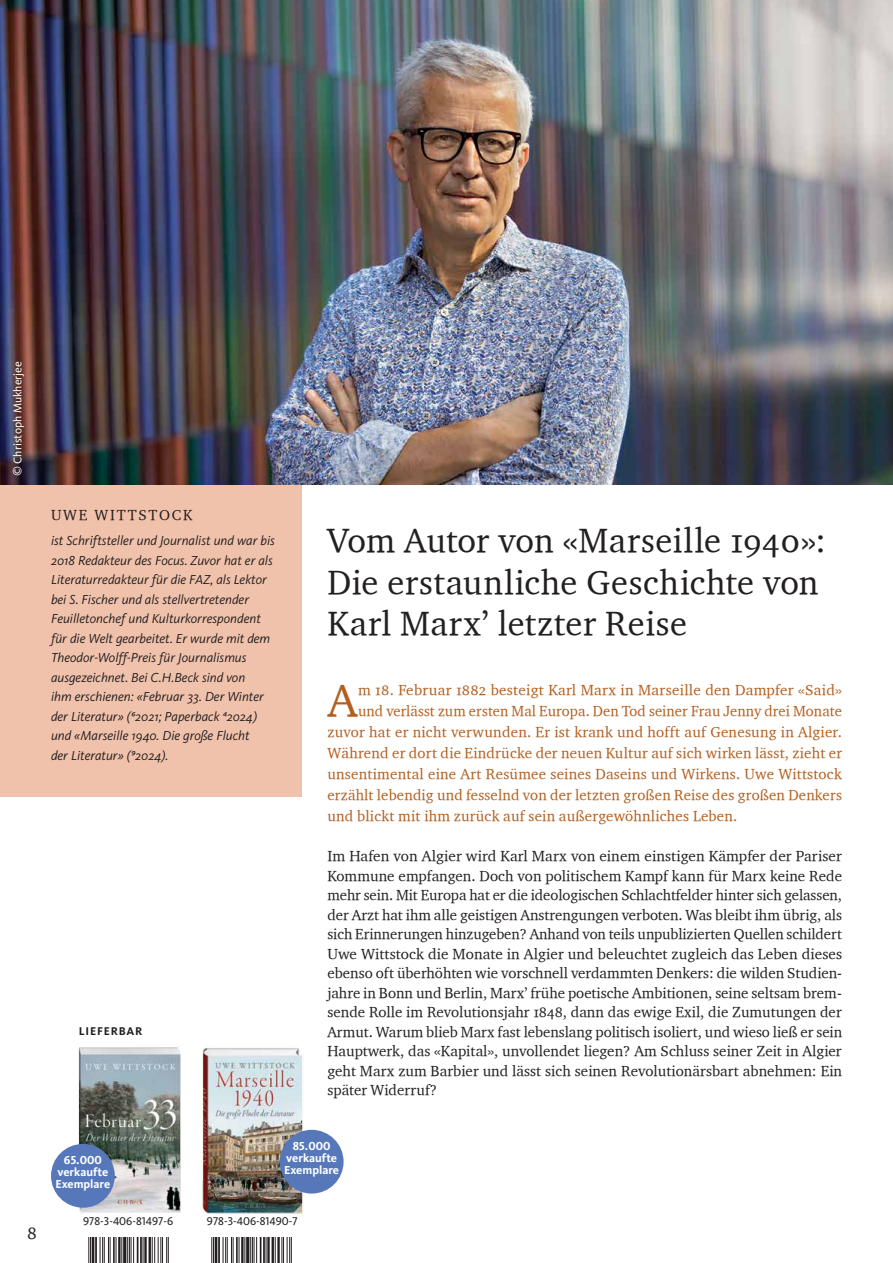
<style>
.page{position:relative;width:893px;height:1263px;background:#fff}
.page>*{position:absolute;margin:0;border:0;box-sizing:border-box;transform-origin:0 0}
.t1{font:46.35px "Charter OSITCTT";color:#b35e1e}
.t2{font:34.5px/41.4px "Charter OSITCTT";letter-spacing:.015em;color:#231f20}
.t3{font:18px "Charter OSITCTT";color:#231f20}
.t4{font:15px/19.5px "Charter OSITCTT";color:#231f20;text-align:justify}
.t5{font:15px "Charter OSITCTT";letter-spacing:.015em;color:#b35e1e}
.t6{font:15px "Charter OSITCTT";letter-spacing:.12em;color:#231f20}
.t7{font:italic 13.5px/19.5px "Kievit Pro";color:#231f20}
.t8{font:700 12px/12px "Kievit Pro";color:#fff;text-align:center}
.t9{font:11.7px "Kievit Pro";color:#231f20}
.t10{font:11.7px "Kievit Pro";color:#fff}
.t11{font:700 11.7px "Kievit Pro";letter-spacing:.07em;color:#231f20}
</style>
<div class="page">
<img style="left:0;top:0;width:893px;height:485px">
<div style="left:0;top:485px;width:302px;height:311px;background:#f1c2ab"></div>
<svg style="left:211px;top:1237px;width:3px;height:26px"></svg>
<hr style="left:215px;top:1237px;width:2px;height:26px;background:#231f20">
<hr style="left:218px;top:1237px;width:2px;height:26px;background:#231f20">
<svg style="left:223px;top:1237px;width:44px;height:26px"></svg>
<hr style="left:267px;top:1237px;width:3px;height:26px;background:#231f20">
<hr style="left:272px;top:1237px;width:2px;height:26px;background:#231f20">
<svg style="left:275px;top:1237px;width:1px;height:26px"></svg>
<hr style="left:277px;top:1237px;width:3px;height:26px;background:#231f20">
<svg style="left:282px;top:1237px;width:10px;height:26px"></svg>
<svg style="left:88px;top:1237px;width:3px;height:26px"></svg>
<hr style="left:92px;top:1237px;width:2px;height:26px;background:#231f20">
<hr style="left:95px;top:1237px;width:2px;height:26px;background:#231f20">
<svg style="left:100px;top:1237px;width:44px;height:26px"></svg>
<hr style="left:144px;top:1237px;width:3px;height:26px;background:#231f20">
<hr style="left:149px;top:1237px;width:2px;height:26px;background:#231f20">
<svg style="left:152px;top:1237px;width:17px;height:26px"></svg>
<img style="left:75px;top:1047px;width:106px;height:166px">
<div style="left:51px;top:1144px;width:64px;height:64px;background:#5678bb;border-radius:50%"></div>
<img style="left:202px;top:1048px;width:103px;height:166px">
<div style="left:280px;top:1130px;width:64px;height:63px;background:#5678bb;border-radius:50%"></div>
<p class="t10" style="left:11px;top:476px;width:117px;rotate:-90deg">© Christoph Mukherjee</p>
<p class="t6" style="left:51px;top:506px;width:143px">UWE WITTSTOCK</p>
<p class="t7" style="left:51px;top:531px;width:225px">ist Schriftsteller und Journalist und war bis 2018 Redakteur des Focus. Zuvor hat er als Literaturredakteur für die FAZ, als Lektor bei S. Fischer und als stellvertretender Feuilletonchef und Kulturkorrespondent für die Welt gearbeitet. Er wurde mit dem Theodor-Wolff-Preis für Journalismus ausgezeichnet. Bei C.H.Beck sind von<br>ihm erschienen: «Februar 33. Der Winter der Literatur» (⁶2021; Paperback ⁴2024) und «Marseille 1940. Die große Flucht<br>der Literatur» (⁹2024).</p>
<p class="t11" style="left:79px;top:1024px;width:65px">LIEFERBAR</p>
<h2 class="t2" style="left:327px;top:519px;width:500px">Vom Autor von «Marseille 1940»:<br>Die erstaunliche Geschichte von<br>Karl Marx’ letzter Reise</h2>
<h1 class="t1" style="left:328px;top:671px;width:31px">A</h1>
<p class="t5" style="left:358px;top:680px;width:485px">m 18. Februar 1882 besteigt Karl Marx in Marseille den Dampfer «Said»</p>
<p class="t5" style="left:358px;top:701px;width:485px">und verlässt zum ersten Mal Europa. Den Tod seiner Frau Jenny drei Monate</p>
<p class="t5" style="left:327px;top:722px;width:516px">zuvor hat er nicht verwunden. Er ist krank und hofft auf Genesung in Algier.</p>
<p class="t5" style="left:327px;top:743px;width:516px">Während er dort die Eindrücke der neuen Kultur auf sich wirken lässt, zieht er</p>
<p class="t5" style="left:327px;top:764px;width:516px">unsentimental eine Art Resümee seines Daseins und Wirkens. Uwe Wittstock</p>
<p class="t5" style="left:327px;top:785px;width:516px">erzählt lebendig und fesselnd von der letzten großen Reise des großen Denkers</p>
<p class="t5" style="left:327px;top:806px;width:411px">und blickt mit ihm zurück auf sein außergewöhnliches Leben.</p>
<p class="t4" style="left:327px;top:846px;width:516px">Im Hafen von Algier wird Karl Marx von einem einstigen Kämpfer der Pariser Kommune empfangen. Doch von politischem Kampf kann für Marx keine Rede mehr sein. Mit Europa hat er die ideologischen Schlachtfelder hinter sich gelassen, der Arzt hat ihm alle geistigen Anstrengungen verboten. Was bleibt ihm übrig, als sich Erinnerungen hinzugeben? Anhand von teils unpublizierten Quellen schildert Uwe Wittstock die Monate in Algier und beleuchtet zugleich das Leben dieses ebenso oft überhöhten wie vorschnell verdammten Denkers: die wilden Studien&shy;jahre in Bonn und Berlin, Marx’ frühe poetische Ambitionen, seine seltsam brem&shy;sende Rolle im Revolutionsjahr 1848, dann das ewige Exil, die Zumutungen der Armut. Warum blieb Marx fast lebenslang politisch isoliert, und wieso ließ er sein Hauptwerk, das «Kapital», unvollendet liegen? Am Schluss seiner Zeit in Algier geht Marx zum Barbier und lässt sich seinen Revolutionärsbart abnehmen: Ein später Widerruf?</p>
<p class="t3" style="left:27px;top:1222px;width:11px">8</p>
<p class="t8" style="left:55px;top:1153px;width:56px">65.000 verkaufte<br>Exemplare</p>
<p class="t8" style="left:284px;top:1140px;width:56px">85.000 verkaufte<br>Exemplare</p>
<p class="t9" style="left:83px;top:1214px;width:92px">978-3-406-81497-6</p>
<p class="t9" style="left:207px;top:1214px;width:92px">978-3-406-81490-7</p>
</div>
